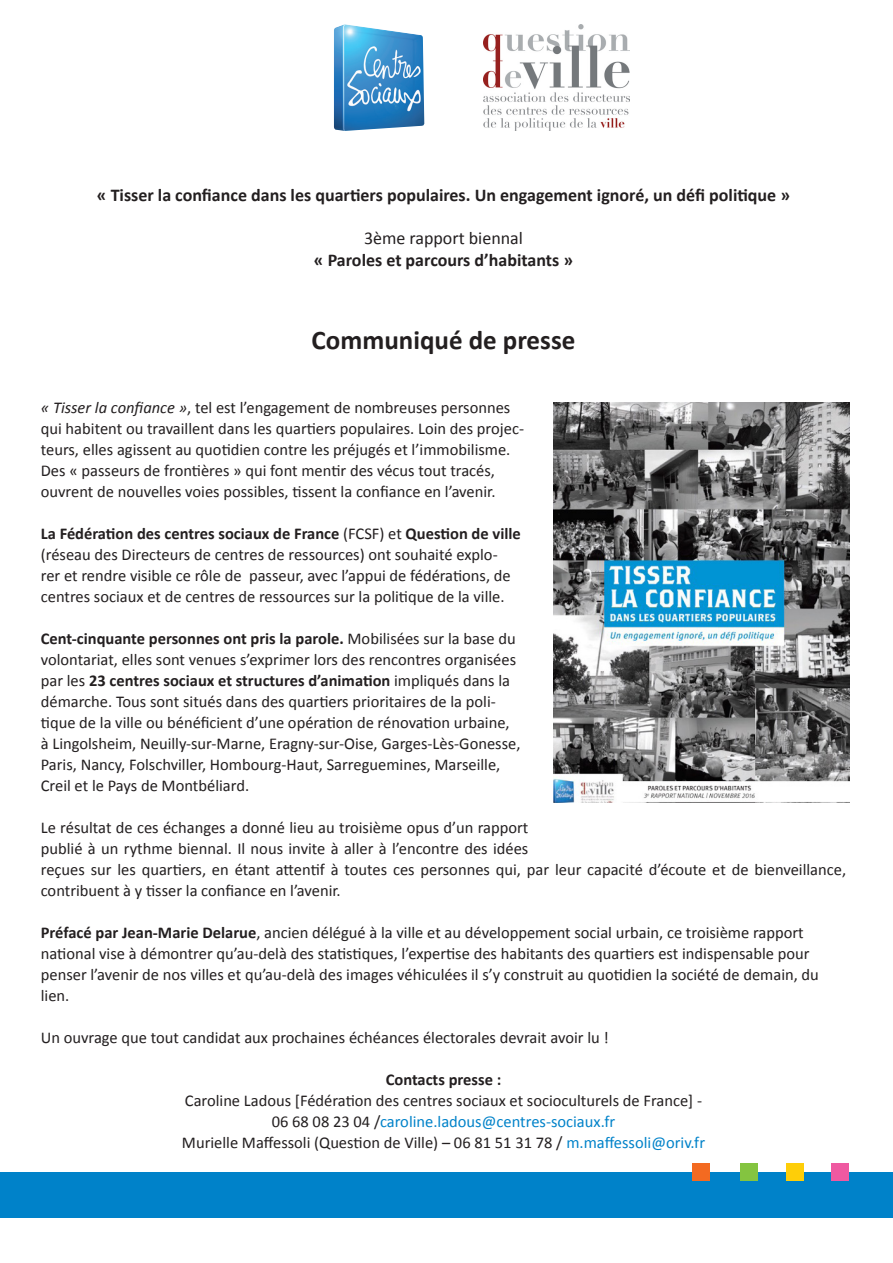
<style>
.page{position:relative;width:893px;height:1263px;background:#fff}
.page>*{position:absolute;margin:0;border:0;box-sizing:border-box;transform-origin:0 0}
.t1{font:700 27px "Calibri";color:#231f20}
.t2{font:700 18px "Calibri";color:#231f20}
.t3{font:18px "Calibri";color:#231f20}
.t4{font:16.5px/21px "Calibri";color:#231f20}
.t5{font:16.5px "Calibri";color:#0082c9}
.t6{font:700 16.5px "Calibri";color:#231f20}
.s1{font-style:italic}
.s2{font-weight:700}
.s3{color:#231f20}
.s4{color:#0082c9}
</style>
<div class="page">
<img style="left:334px;top:24px;width:90px;height:107px">
<div style="left:0;top:1172px;width:893px;height:45px;background:#0082c9"></div>
<div style="left:693px;top:1163px;width:17px;height:17px;background:#f36a21"></div>
<div style="left:740px;top:1163px;width:17px;height:17px;background:#84c440"></div>
<div style="left:786px;top:1163px;width:17px;height:17px;background:#fece08"></div>
<div style="left:831px;top:1163px;width:17px;height:17px;background:#ef59a1"></div>
<img style="left:483px;top:24px;width:146px;height:107px">
<img style="left:554px;top:403px;width:295px;height:400px">
<p class="t2" style="left:97px;top:183px;width:695px">« Tisser la confiance dans les quartiers populaires. Un engagement ignoré, un défi politique »</p>
<p class="t3" style="left:364px;top:227px;width:160px">3ème rapport biennal</p>
<p class="t2" style="left:314px;top:248px;width:261px">« Paroles et parcours d’habitants »</p>
<p class="t1" style="left:312px;top:322px;width:265px">Communiqué de presse</p>
<p class="t4" style="left:41px;top:397px;width:485px"><span class="s1">« Tisser la confiance »</span>, tel est l’engagement de nombreuses personnes qui habitent ou travaillent dans les quartiers populaires. Loin des projec&shy;teurs, elles agissent au quotidien contre les préjugés et l’immobilisme.<br>Des « passeurs de frontières » qui font mentir des vécus tout tracés, ouvrent de nouvelles voies possibles, tissent la confiance en l’avenir.</p>
<p class="t4" style="left:41px;top:523px;width:481px"><span class="s2">La Fédération des centres sociaux de France</span> (FCSF) et <span class="s2">Question de ville </span>(réseau des Directeurs de centres de ressources) ont souhaité explo&shy;rer et rendre visible ce rôle de passeur, avec l’appui de fédérations, de centres sociaux et de centres de ressources sur la politique de la ville.</p>
<p class="t4" style="left:41px;top:628px;width:481px"><span class="s2">Cent-cinquante personnes ont pris la parole.</span> Mobilisées sur la base du volontariat, elles sont venues s’exprimer lors des rencontres organisées par les <span class="s2">23 centres sociaux et structures d’animation</span> impliqués dans la démarche. Tous sont situés dans des quartiers prioritaires de la poli&shy;tique de la ville ou bénéficient d’une opération de rénovation urbaine, à Lingolsheim, Neuilly-sur-Marne, Eragny-sur-Oise, Garges-Lès-Gonesse, Paris, Nancy, Folschviller, Hombourg-Haut, Sarreguemines, Marseille, Creil et le Pays de Montbéliard.</p>
<p class="t4" style="left:41px;top:817px;width:807px">Le résultat de ces échanges a donné lieu au troisième opus d’un rapport<br>publié à un rythme biennal. Il nous invite à aller à l’encontre des idées<br>reçues sur les quartiers, en étant attentif à toutes ces personnes qui, par leur capacité d’écoute et de bienveillance, contribuent à y tisser la confiance en l’avenir.</p>
<p class="t4" style="left:41px;top:922px;width:780px"><span class="s2">Préfacé par Jean-Marie Delarue</span>, ancien délégué à la ville et au développement social urbain, ce troisième rapport national vise à démontrer qu’au-delà des statistiques, l’expertise des habitants des quartiers est indispensable pour penser l’avenir de nos villes et qu’au-delà des images véhiculées il s’y construit au quotidien la société de demain, du lien.</p>
<p class="t4" style="left:41px;top:1027px;width:570px">Un ouvrage que tout candidat aux prochaines échéances électorales devrait avoir lu !</p>
<p class="t6" style="left:386px;top:1069px;width:117px">Contacts presse :</p>
<p class="t4" style="left:185px;top:1090px;width:519px">Caroline Ladous [Fédération des centres sociaux et socioculturels de France] -</p>
<p class="t5" style="left:272px;top:1111px;width:345px"><span class="s3">06 68 08 23 04 /</span>caroline.ladous@centres-sociaux.fr</p>
<p class="t4" style="left:182px;top:1132px;width:525px">Murielle Maffessoli (Question de Ville) – 06 81 51 31 78 / <span class="s4">m.maffessoli@oriv.fr</span></p>
</div>
